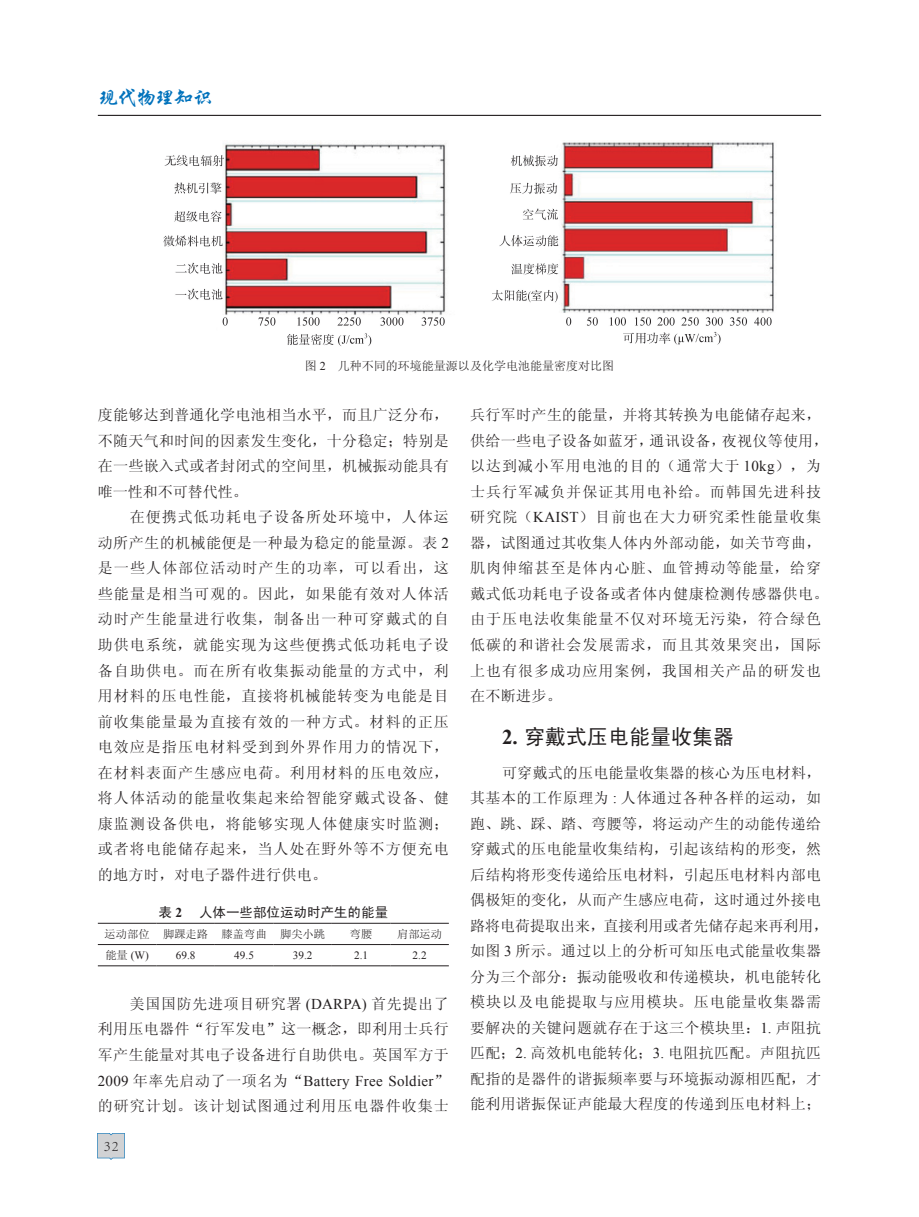
<style>
.page{position:relative;width:919px;height:1217px;background:#fff}
.page>*{position:absolute;margin:0;border:0;box-sizing:border-box;transform-origin:0 0}
.t1{font:21px "Sim Hei";color:#231f20}
.t2{font:21px "FZXKK GBK1 0";letter-spacing:-.1em;color:#0072bc}
.t3{font:15px/25.5px "Sim Sun";letter-spacing:.07em;color:#231f20}
.t4{font:15px/25.5px "Sim Sun";letter-spacing:.02em;color:#231f20}
.t5{font:15px/25.5px "Sim Sun";letter-spacing:.04em;color:#231f20;text-align:justify}
.t6{font:15px "Sim Sun";color:#231f20}
.t7{font:300 15px "Adobe Song Std";color:#231f20}
.t8{font:13.5px "Sim Hei";color:#231f20}
.t9{font:12px "Sim Sun";color:#231f20}
.t10{font:11.25px "Times New Roman";color:#231f20}
.t11{font:11.25px "Sim Sun";color:#231f20}
.s1{font-family:"Times New Roman"}
.s2{font-family:"Times New Roman";font-weight:700}
.s3{font-family:"Sim Sun"}
</style>
<div class="page">
<hr style="left:98px;top:115px;width:723px;height:1px;background:#231f20">
<img style="left:98px;top:1133px;width:27px;height:26px">
<hr style="left:98px;top:944px;width:58px;height:1px;background:#231f20">
<hr style="left:156px;top:944px;width:59px;height:1px;background:#231f20">
<hr style="left:215px;top:944px;width:58px;height:1px;background:#231f20">
<hr style="left:273px;top:944px;width:59px;height:1px;background:#231f20">
<hr style="left:332px;top:944px;width:58px;height:1px;background:#231f20">
<hr style="left:390px;top:944px;width:59px;height:1px;background:#231f20">
<hr style="left:98px;top:922px;width:58px;height:1px;background:#231f20">
<hr style="left:156px;top:922px;width:59px;height:1px;background:#231f20">
<hr style="left:215px;top:922px;width:58px;height:1px;background:#231f20">
<hr style="left:273px;top:922px;width:59px;height:1px;background:#231f20">
<hr style="left:332px;top:922px;width:58px;height:1px;background:#231f20">
<hr style="left:390px;top:922px;width:59px;height:1px;background:#231f20">
<hr style="left:98px;top:965px;width:58px;height:1px;background:#231f20">
<hr style="left:156px;top:965px;width:59px;height:1px;background:#231f20">
<hr style="left:215px;top:965px;width:58px;height:1px;background:#231f20">
<hr style="left:273px;top:965px;width:59px;height:1px;background:#231f20">
<hr style="left:332px;top:965px;width:58px;height:1px;background:#231f20">
<hr style="left:390px;top:965px;width:59px;height:1px;background:#231f20">
<img style="left:163px;top:142px;width:611px;height:204px">
<h1 class="t2" style="left:98px;top:87px;width:117px">现代物理知识</h1>
<p class="t9" style="left:305px;top:359px;width:310px">图 <span class="s1">2</span> 几种不同的环境能量源以及化学电池能量密度对比图</p>
<p class="t4" style="left:98px;top:402px;width:352px">度能够达到普通化学电池相当水平，而且广泛分布，</p>
<p class="t4" style="left:98px;top:427px;width:352px">不随天气和时间的因素发生变化，十分稳定；特别是</p>
<p class="t4" style="left:98px;top:453px;width:352px">在一些嵌入式或者封闭式的空间里，机械振动能具有</p>
<p class="t6" style="left:98px;top:484px;width:151px">唯一性和不可替代性。</p>
<p class="t3" style="left:130px;top:504px;width:320px">在便携式低功耗电子设备所处环境中，人体运</p>
<p class="t5" style="left:98px;top:529px;width:352px">动所产生的机械能便是一种最为稳定的能量源。表 <span class="s1">2</span></p>
<p class="t3" style="left:98px;top:555px;width:352px">是一些人体部位活动时产生的功率，可以看出，这</p>
<p class="t3" style="left:98px;top:580px;width:352px">些能量是相当可观的。因此，如果能有效对人体活</p>
<p class="t3" style="left:98px;top:606px;width:352px">动时产生能量进行收集，制备出一种可穿戴式的自</p>
<p class="t3" style="left:98px;top:631px;width:352px">助供电系统，就能实现为这些便携式低功耗电子设</p>
<p class="t3" style="left:98px;top:657px;width:352px">备自助供电。而在所有收集振动能量的方式中，利</p>
<p class="t3" style="left:98px;top:682px;width:352px">用材料的压电性能，直接将机械能转变为电能是目</p>
<p class="t3" style="left:98px;top:708px;width:352px">前收集能量最为直接有效的一种方式。材料的正压</p>
<p class="t3" style="left:98px;top:733px;width:352px">电效应是指压电材料受到到外界作用力的情况下，</p>
<p class="t3" style="left:98px;top:759px;width:352px">在材料表面产生感应电荷。利用材料的压电效应，</p>
<p class="t3" style="left:98px;top:784px;width:352px">将人体活动的能量收集起来给智能穿戴式设备、健</p>
<p class="t3" style="left:98px;top:810px;width:352px">康监测设备供电，将能够实现人体健康实时监测；</p>
<p class="t3" style="left:98px;top:835px;width:352px">或者将电能储存起来，当人处在野外等不方便充电</p>
<p class="t4" style="left:98px;top:861px;width:231px">的地方时，对电子器件进行供电。</p>
<p class="t8" style="left:158px;top:904px;width:25px">表<span class="s2">2</span></p>
<p class="t8" style="left:199px;top:904px;width:190px">人体一些部位运动时产生的能量</p>
<p class="t11" style="left:105px;top:928px;width:222px">运动部位 脚踝走路 膝盖弯曲 脚尖小跳</p>
<p class="t11" style="left:350px;top:928px;width:24px">弯腰</p>
<p class="t11" style="left:397px;top:928px;width:46px">肩部运动</p>
<p class="t10" style="left:105px;top:947px;width:45px"><span class="s3">能量</span> (W)</p>
<p class="t10" style="left:176px;top:947px;width:21px">69.8</p>
<p class="t10" style="left:234px;top:947px;width:21px">49.5</p>
<p class="t10" style="left:293px;top:947px;width:21px">39.2</p>
<p class="t10" style="left:354px;top:947px;width:16px">2.1</p>
<p class="t10" style="left:412px;top:947px;width:16px">2.2</p>
<p class="t5" style="left:98px;top:990px;width:352px;text-indent:32px">美国国防先进项目研究署 <span class="s1">(DARPA)</span> 首先提出了利用压电器件“行军发电”这一概念，即利用士兵行军产生能量对其电子设备进行自助供电。英国军方于<span class="s1">2009</span> 年率先启动了一项名为“<span class="s1">Battery Free Soldier</span>”的研究计划。该计划试图通过利用压电器件收集士</p>
<p class="t7" style="left:104px;top:1136px;width:16px">32</p>
<p class="t3" style="left:470px;top:402px;width:360px">兵行军时产生的能量，并将其转换为电能储存起来，供给一些电子设备如蓝牙，通讯设备，夜视仪等使用，以达到减小军用电池的目的（通常大于 <span class="s1">10kg</span>），为士兵行军减负并保证其用电补给。而韩国先进科技研究院（<span class="s1">KAIST</span>）目前也在大力研究柔性能量收集器，试图通过其收集人体内外部动能，如关节弯曲，肌肉伸缩甚至是体内心脏、血管搏动等能量，给穿戴式低功耗电子设备或者体内健康检测传感器供电。由于压电法收集能量不仅对环境无污染，符合绿色低碳的和谐社会发展需求，而且其效果突出，国际上也有很多成功应用案例，我国相关产品的研发也在不断进步。</p>
<p class="t1" style="left:502px;top:726px;width:234px"><span class="s2">2.</span> 穿戴式压电能量收集器</p>
<p class="t4" style="left:470px;top:759px;width:360px;text-indent:32px">可穿戴式的压电能量收集器的核心为压电材料，其基本的工作原理为 <span class="s1">:</span> 人体通过各种各样的运动，如跑、跳、踩、踏、弯腰等，将运动产生的动能传递给穿戴式的压电能量收集结构，引起该结构的形变，然后结构将形变传递给压电材料，引起压电材料内部电偶极矩的变化，从而产生感应电荷，这时通过外接电路将电荷提取出来，直接利用或者先储存起来再利用，如图 <span class="s1">3</span> 所示。通过以上的分析可知压电式能量收集器分为三个部分：振动能吸收和传递模块，机电能转化模块以及电能提取与应用模块。压电能量收集器需要解决的关键问题就存在于这三个模块里：<span class="s1">1.</span> 声阻抗匹配；<span class="s1">2.</span> 高效机电能转化；<span class="s1">3.</span> 电阻抗匹配。声阻抗匹配指的是器件的谐振频率要与环境振动源相匹配，才能利用谐振保证声能最大程度的传递到压电材料上；</p>
</div>
